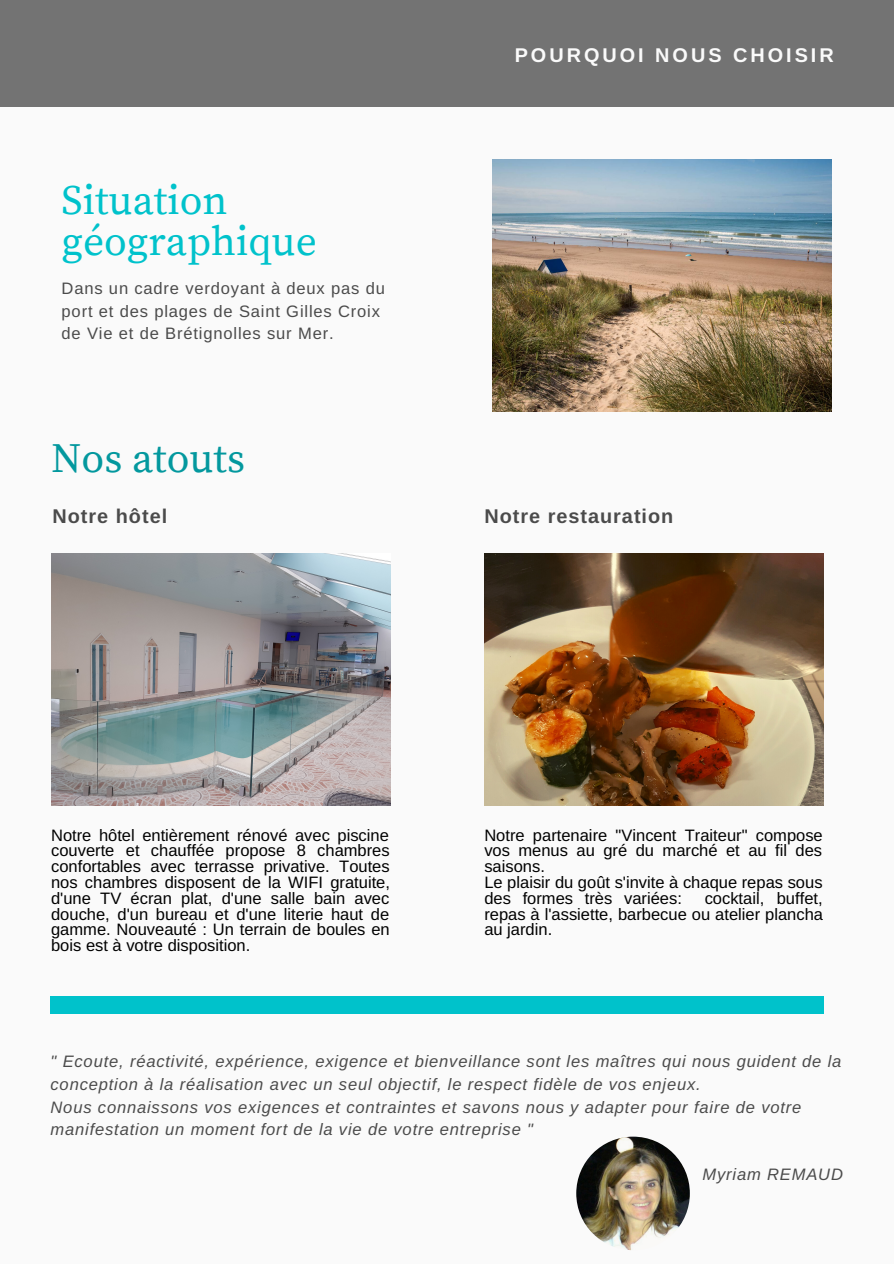
<style>
.page{position:relative;width:894px;height:1264px;background:#fff}
.page>*{position:absolute;margin:0;border:0;box-sizing:border-box;transform-origin:0 0}
.t1{font:41.4px/40.5px "Source Serif Pro";color:#00c2cb}
.t2{font:41.4px "Source Serif Pro";color:#03989e}
.t3{font:700 19.8px "Arimo";letter-spacing:.05em;color:#4b4b4b}
.t4{font:700 19.8px "Arimo";letter-spacing:.15em;color:#fafafa}
.t5{font:16.5px/15.8px "Arimo";color:#000;text-align:justify}
.t6{font:italic 16.5px/22.5px "Arimo";letter-spacing:.05em;color:#4b4b4b}
.t7{font:16.5px/22.5px "Arimo";letter-spacing:.05em;color:#4b4b4b}
</style>
<div class="page">
<div style="left:0;top:0;width:893px;height:1263px;background:#fafafa"></div>
<div style="left:0;top:0;width:893px;height:107px;background:#737373"></div>
<img style="left:492px;top:159px;width:339px;height:252px">
<img style="left:51px;top:553px;width:339px;height:252px">
<img style="left:484px;top:553px;width:339px;height:252px">
<div style="left:50px;top:996px;width:772px;height:17px;background:#00c2cb"></div>
<img style="left:576px;top:1136px;width:113px;height:114px;border-radius:50%">
<p class="t1" style="left:62px;top:182px;width:256px">Situation géographique</p>
<p class="t7" style="left:62px;top:277px;width:325px">Dans un cadre verdoyant à deux pas du port et des plages de Saint Gilles Croix de Vie et de Brétignolles sur Mer.</p>
<p class="t2" style="left:51px;top:434px;width:195px">Nos atouts</p>
<p class="t3" style="left:52px;top:505px;width:116px">Notre hôtel</p>
<p class="t4" style="left:514px;top:44px;width:320px">POURQUOI NOUS CHOISIR</p>
<p class="t3" style="left:484px;top:505px;width:190px">Notre restauration</p>
<p class="t5" style="left:51px;top:827px;width:340px">Notre hôtel entièrement rénové avec piscine couverte et chauffée propose 8 chambres confortables avec terrasse privative. Toutes nos chambres disposent de la WIFI gratuite, d'une TV écran plat, d'une salle bain avec douche, d'un bureau et d'une literie haut de gamme. Nouveauté : Un terrain de boules en bois est à votre disposition.</p>
<p class="t5" style="left:484px;top:827px;width:340px">Notre partenaire "Vincent Traiteur" compose vos menus au gré du marché et au fil des saisons.</p>
<p class="t5" style="left:484px;top:874px;width:339px">Le plaisir du goût s'invite à chaque repas sous des formes très variées:</p>
<p class="t5" style="left:484px;top:890px;width:340px;text-indent:220px">cocktail, buffet, repas à l'assiette, barbecue ou atelier plancha au jardin.</p>
<p class="t6" style="left:50px;top:1050px;width:792px">" Ecoute, réactivité, expérience, exigence et bienveillance sont les maîtres qui nous guident de la conception à la réalisation avec un seul objectif, le respect fidèle de vos enjeux.</p>
<p class="t6" style="left:50px;top:1095px;width:752px">Nous connaissons vos exigences et contraintes et savons nous y adapter pour faire de votre manifestation un moment fort de la vie de votre entreprise "</p>
<p class="t6" style="left:702px;top:1163px;width:142px">Myriam REMAUD</p>
</div>
